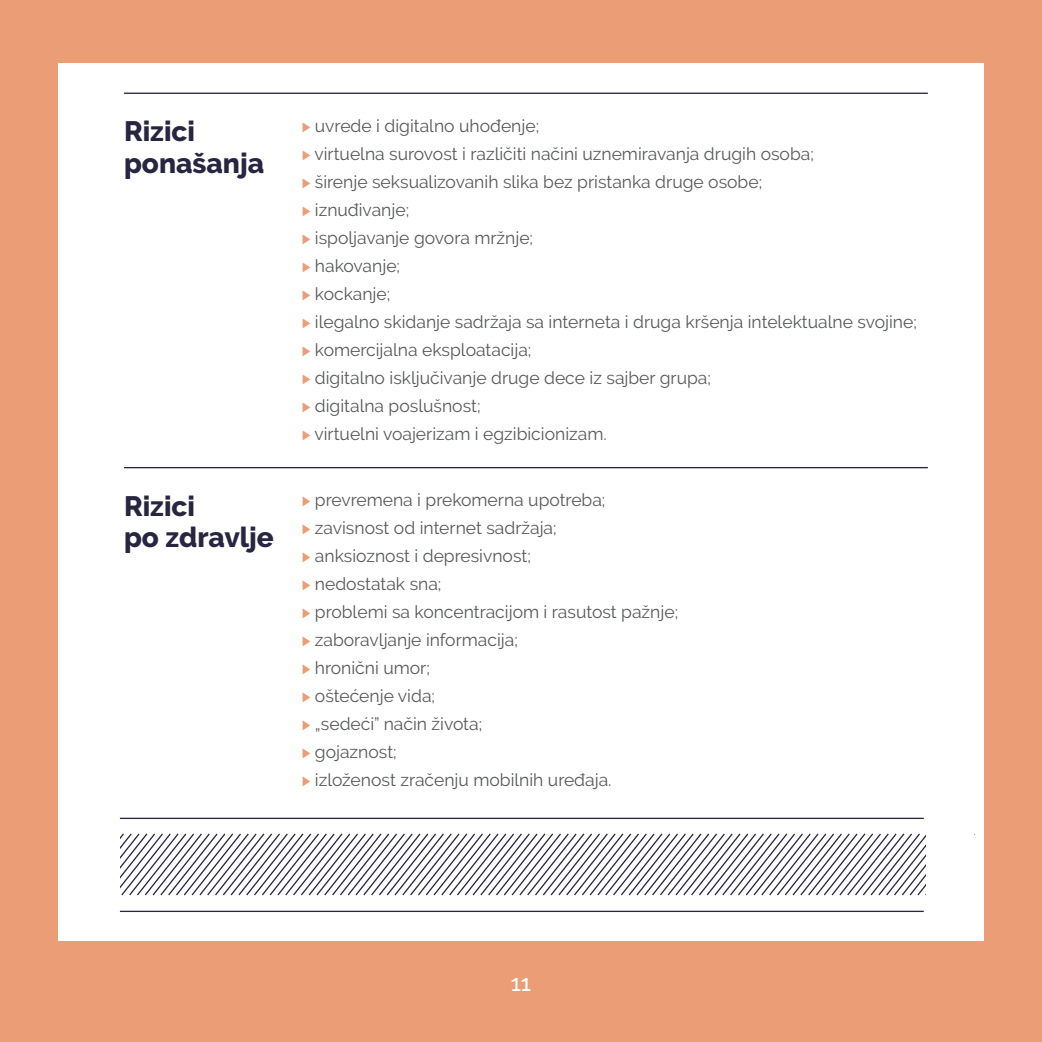
<style>
.page{position:relative;width:1042px;height:1042px;background:#eb9e75}
.page>*{position:absolute;margin:0;border:0;box-sizing:border-box;transform-origin:0 0}
.t1{font:800 28px/31.5px "Raleway";color:#282541}
.t2{font:500 22.75px "Raleway";color:#fff}
.t3{font:17.5px/28px "Raleway";color:#57585a}
.s1{font-family:"Cera PRO";font-weight:900;font-size:14px;color:#eb9e75}
</style>
<div class="page">
<div style="left:58px;top:63px;width:925px;height:877px;background:#fff"></div>
<hr style="left:124px;top:93px;width:804px;height:1px;background:#282541">
<hr style="left:124px;top:467px;width:804px;height:1px;background:#282541">
<hr style="left:120px;top:910px;width:804px;height:2px;background:#282541">
<hr style="left:120px;top:818px;width:804px;height:1px;background:#282541">
<svg style="left:120px;top:833px;width:855px;height:63px"></svg>
<div style="left:926px;top:828px;width:48px;height:73px;background:#fff"></div>
<h1 class="t1" style="left:124px;top:116px;width:142px">Rizici ponašanja</h1>
<h1 class="t1" style="left:124px;top:490px;width:151px">Rizici<br>po zdravlje</h1>
<p class="t3" style="left:301px;top:111px;width:617px"><span class="s1">▶</span> uvrede i digitalno uhođenje;<br><span class="s1">▶</span> virtuelna surovost i različiti načini uznemiravanja drugih osoba;<br><span class="s1">▶</span> širenje seksualizovanih slika bez pristanka druge osobe;<br><span class="s1">▶</span> iznuđivanje;<br><span class="s1">▶</span> ispoljavanje govora mržnje;<br><span class="s1">▶</span> hakovanje;<br><span class="s1">▶</span> kockanje;<br><span class="s1">▶</span> ilegalno skidanje sadržaja sa interneta i druga kršenja intelektualne svojine; <span class="s1">▶</span> komercijalna eksploatacija;<br><span class="s1">▶</span> digitalno isključivanje druge dece iz sajber grupa;<br><span class="s1">▶</span> digitalna poslušnost;<br><span class="s1">▶</span> virtuelni voajerizam i egzibicionizam.</p>
<p class="t3" style="left:301px;top:486px;width:378px"><span class="s1">▶</span> prevremena i prekomerna upotreba;<br><span class="s1">▶</span> zavisnost od internet sadržaja;<br><span class="s1">▶</span> anksioznost i depresivnost;<br><span class="s1">▶</span> nedostatak sna;<br><span class="s1">▶</span> problemi sa koncentracijom i rasutost pažnje; <span class="s1">▶</span> zaboravljanje informacija;<br><span class="s1">▶</span> hronični umor;<br><span class="s1">▶</span> oštećenje vida;<br><span class="s1">▶</span> „sedeći” način života;<br><span class="s1">▶</span> gojaznost;<br><span class="s1">▶</span> izloženost zračenju mobilnih uređaja.</p>
<h2 class="t2" style="left:511px;top:969px;width:22px">11</h2>
</div>
